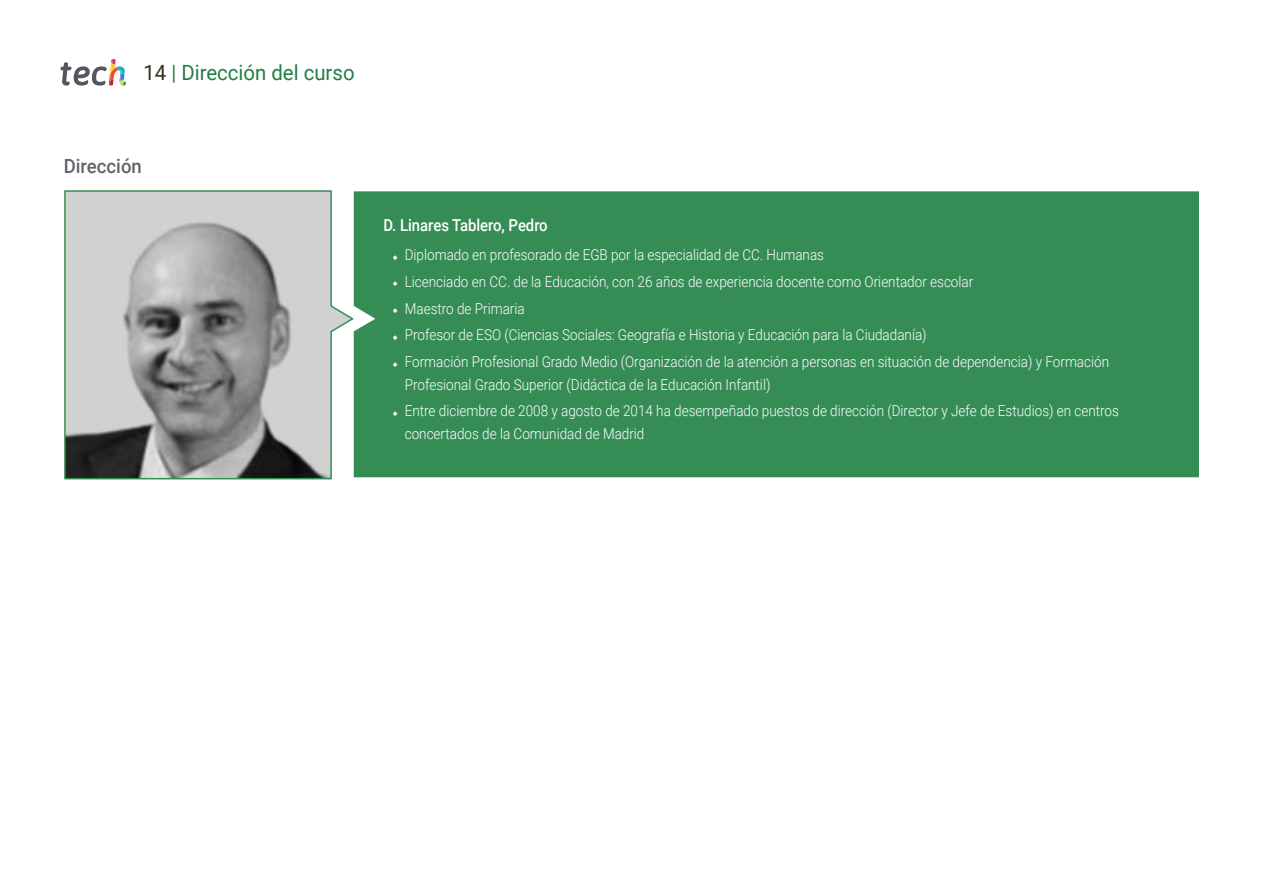
<style>
.page{position:relative;width:1263px;height:893px;background:#fff}
.page>*{position:absolute;margin:0;border:0;box-sizing:border-box;transform-origin:0 0}
.t1{font:21px "Roboto";color:#208042}
.t2{font:500 19.5px "Roboto";color:#61646a;scale:.95 1}
.t3{font:500 16.5px "Roboto";color:#fff;scale:.9 1}
.t4{font:300 15px/26.7px "Roboto";color:#fff;scale:.9 1}
.s1{color:#312e20}
</style>
<div class="page">
<svg style="left:61px;top:59px;width:65px;height:27px"></svg>
<div style="left:355px;top:191px;width:844px;height:286px;background:#358d55"></div>
<svg style="left:64px;top:190px;width:291px;height:290px"></svg>
<svg style="left:393px;top:255px;width:4px;height:5px"></svg>
<svg style="left:393px;top:281px;width:4px;height:5px"></svg>
<svg style="left:393px;top:308px;width:4px;height:5px"></svg>
<svg style="left:393px;top:335px;width:4px;height:5px"></svg>
<svg style="left:393px;top:362px;width:4px;height:5px"></svg>
<svg style="left:393px;top:411px;width:4px;height:5px"></svg>
<h1 class="t1" style="left:144px;top:57px;width:213px"><span class="s1">14</span> | Dirección del curso</h1>
<h2 class="t2" style="left:64px;top:152px;width:84px">Dirección</h2>
<p class="t3" style="left:383px;top:213px;width:184px">D. Linares Tablero, Pedro</p>
<p class="t4" style="left:405px;top:241px;width:784px">Diplomado en profesorado de EGB por la especialidad de CC. Humanas<br>Licenciado en CC. de la Educación, con 26 años de experiencia docente como Orientador escolar<br>Maestro de Primaria<br>Profesor de ESO (Ciencias Sociales: Geografía e Historia y Educación para la Ciudadanía)<br>Formación Profesional Grado Medio (Organización de la atención a personas en situación de dependencia) y Formación</p>
<p class="t4" style="left:405px;top:370px;width:795px">Profesional Grado Superior (Didáctica de la Educación Infantil)<br>Entre diciembre de 2008 y agosto de 2014 ha desempeñado puestos de dirección (Director y Jefe de Estudios) en centros</p>
<p class="t4" style="left:405px;top:420px;width:268px">concertados de la Comunidad de Madrid</p>
</div>
